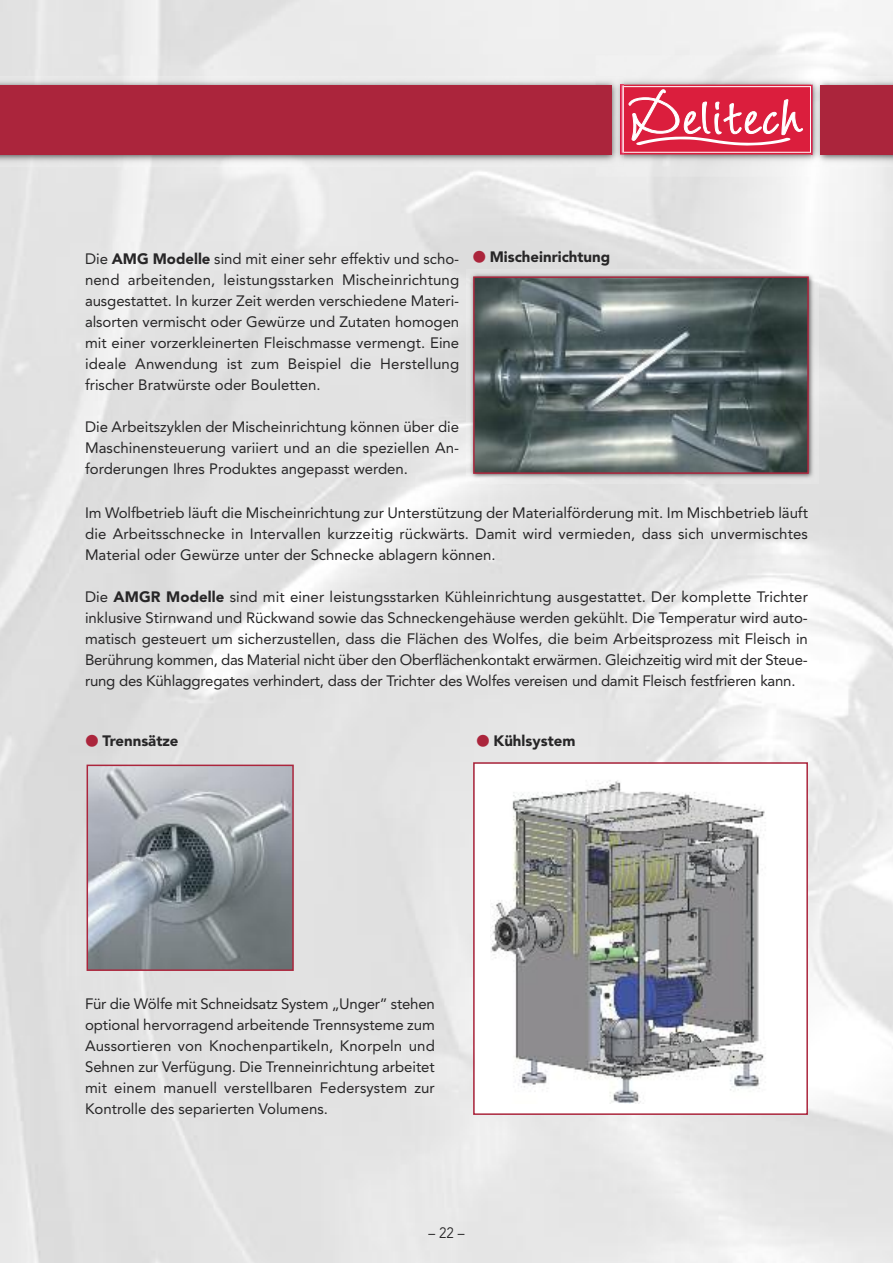
<style>
.page{position:relative;width:893px;height:1263px;background:#fff}
.page>*{position:absolute;margin:0;border:0;box-sizing:border-box;transform-origin:0 0}
.t1{font:15px/21px "Avenir";color:#272627;text-align:justify}
.t2{font:900 15px "Avenir";color:#272627}
.t3{font:15px "Avenir";color:#272627;scale:.9 1}
.s1{font-weight:900}
.s2{font-family:"European Pi One";font-weight:400;color:#ab253c}
</style>
<div class="page">
<img style="left:596px;top:55px;width:234px;height:122px">
<div style="left:621px;top:85px;width:191px;height:69px;background:#db1e3d"></div>
<div style="left:622px;top:86px;width:189px;height:67px;border:1px solid #fff"></div>
<svg style="left:628px;top:89px;width:175px;height:57px"></svg>
<img style="left:0;top:76px;width:623px;height:90px">
<img style="left:621px;top:85px;width:2px;height:69px">
<div style="left:0;top:85px;width:611px;height:69px;background:#ab253c"></div>
<img style="left:811px;top:76px;width:82px;height:90px">
<img style="left:811px;top:85px;width:1px;height:69px">
<div style="left:821px;top:85px;width:72px;height:69px;background:#ab253c"></div>
<img style="left:90px;top:767px;width:201px;height:201px">
<div style="left:87px;top:764px;width:207px;height:207px;border:2px solid #ab253c"></div>
<img style="left:491px;top:780px;width:275px;height:323px">
<div style="left:473px;top:762px;width:335px;height:353px;border:2px solid #ab253c"></div>
<img style="left:466px;top:269px;width:353px;height:215px">
<img style="left:476px;top:279px;width:330px;height:192px">
<div style="left:473px;top:276px;width:336px;height:198px;border:2px solid #ab253c"></div>
<p class="t1" style="left:85px;top:249px;width:376px">Die <span class="s1">AMG Modelle</span> sind mit einer sehr effektiv und scho&shy;nend arbeitenden, leistungsstarken Mischeinrichtung ausgestattet. In kurzer Zeit werden verschiedene Materi&shy;alsorten vermischt oder Gewürze und Zutaten homogen mit einer vorzerkleinerten Fleischmasse vermengt. Eine ideale Anwendung ist zum Beispiel die Herstellung frischer Bratwürste oder Bouletten.</p>
<p class="t1" style="left:85px;top:417px;width:376px">Die Arbeitszyklen der Mischeinrichtung können über die Maschinensteuerung variiert und an die speziellen An&shy;forderungen Ihres Produktes angepasst werden.</p>
<p class="t2" style="left:473px;top:250px;width:139px"><span class="s2">-</span> Mischeinrichtung</p>
<p class="t1" style="left:85px;top:504px;width:724px">Im Wolfbetrieb läuft die Mischeinrichtung zur Unterstützung der Materialförderung mit. Im Mischbetrieb läuft die Arbeitsschnecke in Intervallen kurzzeitig rückwärts. Damit wird vermieden, dass sich unvermischtes Material oder Gewürze unter der Schnecke ablagern können.</p>
<p class="t1" style="left:85px;top:588px;width:724px">Die <span class="s1">AMGR Modelle</span> sind mit einer leistungsstarken Kühleinrichtung ausgestattet. Der komplette Trichter inklusive Stirnwand und Rückwand sowie das Schneckengehäuse werden gekühlt. Die Temperatur wird auto&shy;matisch gesteuert um sicherzustellen, dass die Flächen des Wolfes, die beim Arbeitsprozess mit Fleisch in Berührung kommen, das Material nicht über den Oberflächenkontakt erwärmen. Gleichzeitig wird mit der Steue&shy;rung des Kühlaggregates verhindert, dass der Trichter des Wolfes vereisen und damit Fleisch festfrieren kann.</p>
<p class="t2" style="left:86px;top:734px;width:94px"><span class="s2">-</span> Trennsätze</p>
<p class="t2" style="left:477px;top:734px;width:100px"><span class="s2">-</span> Kühlsystem</p>
<p class="t1" style="left:85px;top:994px;width:351px">Für die Wölfe mit Schneidsatz System „Unger” stehen optional hervorragend arbeitende Trennsysteme zum Aussortieren von Knochenpartikeln, Knorpeln und Sehnen zur Verfügung. Die Trenneinrichtung arbeitet mit einem manuell verstellbaren Federsystem zur Kontrolle des separierten Volumens.</p>
<p class="t3" style="left:428px;top:1227px;width:41px">–22–</p>
</div>
